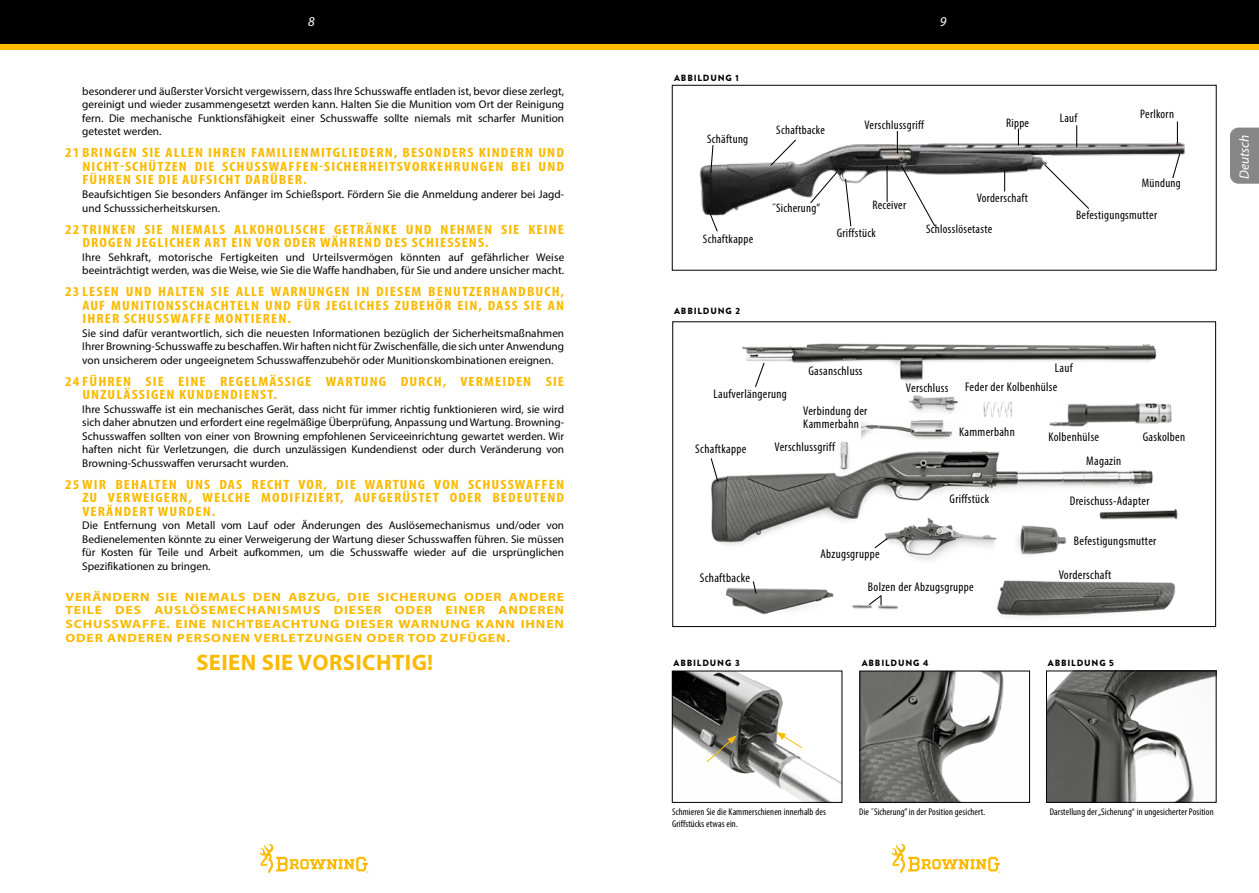
<style>
.page{position:relative;width:1259px;height:893px;background:#fff}
.page>*{position:absolute;margin:0;border:0;box-sizing:border-box;transform-origin:0 0}
.t1{font:700 22.5px "Myriad Pro";letter-spacing:.02em;color:#fbba00}
.t2{font:700 condensed 13.5px/13.5px "Myriad Pro";letter-spacing:.07em;color:#fbba00;text-align:justify;scale:1.15 1}
.t3{font:italic 13.5px "Myriad Pro";color:#fff}
.t4{font:condensed 12.75px "Myriad Pro";letter-spacing:.025em;color:#000}
.t5{font:condensed 12.6px/12.6px "Myriad Pro";letter-spacing:.025em;color:#000}
.t6{font:condensed 12.3px "Myriad Pro";letter-spacing:.025em;color:#000}
.t7{font:700 12px/13.8px "Myriad Pro";letter-spacing:.06em;color:#fbba00;text-align:justify;scale:1.15 1}
.t8{font:11.25px/13.5px "Myriad Pro";color:#000;text-align:justify}
.t9{font:condensed 9.75px/11.7px "Myriad Pro";letter-spacing:.01em;color:#000}
.t10{font:900 9px "Brandon Grotesque";letter-spacing:.095em;color:#000}
</style>
<div class="page">
<div style="left:0;top:0;width:1259px;height:45px;background:#000"></div>
<div style="left:0;top:44px;width:1259px;height:5px;background:#fbba00"></div>
<svg style="left:260px;top:844px;width:109px;height:29px"></svg>
<svg style="left:892px;top:844px;width:108px;height:29px"></svg>
<img style="left:699px;top:121px;width:486px;height:95px">
<svg style="left:769px;top:139px;width:28px;height:28px"></svg>
<img style="left:1048px;top:673px;width:166px;height:127px">
<div style="left:1046px;top:671px;width:170px;height:131px;border:1px solid #000"></div>
<img style="left:674px;top:673px;width:166px;height:128px">
<div style="left:672px;top:671px;width:170px;height:132px;border:1px solid #000"></div>
<img style="left:861px;top:673px;width:143px;height:128px">
<div style="left:859px;top:671px;width:170px;height:132px;border:1px solid #000"></div>
<svg style="left:1076px;top:125px;width:1px;height:22px"></svg>
<svg style="left:1171px;top:152px;width:10px;height:27px"></svg>
<svg style="left:1004px;top:170px;width:1px;height:21px"></svg>
<hr style="left:886px;top:165px;width:1px;height:37px;background:#000">
<svg style="left:844px;top:178px;width:8px;height:49px"></svg>
<svg style="left:710px;top:144px;width:4px;height:30px"></svg>
<svg style="left:1018px;top:128px;width:1px;height:17px"></svg>
<svg style="left:809px;top:170px;width:29px;height:34px"></svg>
<svg style="left:899px;top:163px;width:37px;height:63px"></svg>
<svg style="left:1043px;top:163px;width:47px;height:47px"></svg>
<svg style="left:897px;top:131px;width:1px;height:23px"></svg>
<svg style="left:707px;top:207px;width:11px;height:25px"></svg>
<svg style="left:1177px;top:121px;width:1px;height:22px"></svg>
<div style="left:672px;top:85px;width:544px;height:185px;border:1px solid #000"></div>
<div style="left:1230px;top:128px;width:29px;height:56px;background:#878787"></div>
<img style="left:711px;top:451px;width:442px;height:94px">
<img style="left:742px;top:343px;width:415px;height:39px">
<img style="left:861px;top:420px;width:91px;height:19px">
<img style="left:909px;top:395px;width:49px;height:18px">
<img style="left:991px;top:580px;width:193px;height:48px">
<img style="left:877px;top:509px;width:125px;height:52px">
<img style="left:852px;top:605px;width:46px;height:5px">
<img style="left:1049px;top:403px;width:123px;height:24px">
<img style="left:983px;top:401px;width:29px;height:17px">
<img style="left:1094px;top:501px;width:84px;height:21px">
<svg style="left:754px;top:362px;width:11px;height:26px"></svg>
<svg style="left:710px;top:457px;width:9px;height:25px"></svg>
<svg style="left:873px;top:537px;width:15px;height:12px"></svg>
<svg style="left:867px;top:595px;width:15px;height:11px"></svg>
<img style="left:725px;top:588px;width:109px;height:27px">
<img style="left:1012px;top:521px;width:58px;height:34px">
<img style="left:836px;top:441px;width:16px;height:32px">
<svg style="left:752px;top:581px;width:5px;height:14px"></svg>
<div style="left:672px;top:322px;width:543px;height:305px;border:1px solid #000"></div>
<svg style="left:776px;top:732px;width:27px;height:17px"></svg>
<svg style="left:706px;top:735px;width:31px;height:28px"></svg>
<p class="t3" style="left:308px;top:13px;width:8px">8</p>
<p class="t3" style="left:940px;top:13px;width:8px">9</p>
<p class="t8" style="left:82px;top:84px;width:483px">besonderer und äußerster Vorsicht vergewissern, dass Ihre Schusswaffe entladen ist, bevor diese zerlegt, gereinigt und wieder zusammengesetzt werden kann. Halten Sie die Munition vom Ort der Reinigung fern. Die mechanische Funktionsfähigkeit einer Schusswaffe sollte niemals mit scharfer Munition getestet werden.</p>
<p class="t2" style="left:82px;top:146px;width:420px;text-indent:-17px">21 BRINGEN SIE ALLEN IHREN FAMILIENMITGLIEDERN, BESONDERS KINDERN UND NICHT-SCHÜTZEN DIE SCHUSSWAFFEN-SICHERHEITSVORKEHRUNGEN BEI UND FÜHREN SIE DIE AUFSICHT DARÜBER.</p>
<p class="t8" style="left:82px;top:187px;width:483px">Beaufsichtigen Sie besonders Anfänger im Schießsport. Fördern Sie die Anmeldung anderer bei Jagd&shy;und Schusssicherheitskursen.</p>
<p class="t2" style="left:82px;top:222px;width:420px;text-indent:-17px">22 TRINKEN SIE NIEMALS ALKOHOLISCHE GETRÄNKE UND NEHMEN SIE KEINE<br>DROGEN JEGLICHER ART EIN VOR ODER WÄHREND DES SCHIESSENS.</p>
<p class="t8" style="left:82px;top:250px;width:483px">Ihre Sehkraft, motorische Fertigkeiten und Urteilsvermögen könnten auf gefährlicher Weise beeinträchtigt werden, was die Weise, wie Sie die Waffe handhaben, für Sie und andere unsicher macht.</p>
<p class="t2" style="left:82px;top:284px;width:420px;text-indent:-17px">23 LESEN UND HALTEN SIE ALLE WARNUNGEN IN DIESEM BENUTZERHANDBUCH, AUF MUNITIONSSCHACHTELN UND FÜR JEGLICHES ZUBEHÖR EIN, DASS SIE AN IHRER SCHUSSWAFFE MONTIEREN.</p>
<p class="t8" style="left:82px;top:326px;width:483px">Sie sind dafür verantwortlich, sich die neuesten Informationen bezüglich der Sicherheitsmaßnahmen Ihrer Browning-Schusswaffe zu beschaffen. Wir haften nicht für Zwischenfälle, die sich unter Anwendung von unsicherem oder ungeeignetem Schusswaffenzubehör oder Munitionskombinationen ereignen.</p>
<p class="t2" style="left:82px;top:374px;width:420px;text-indent:-17px">24 FÜHREN SIE EINE REGELMÄSSIGE WARTUNG DURCH, VERMEIDEN SIE<br>UNZULÄSSIGEN KUNDENDIENST.</p>
<p class="t8" style="left:82px;top:402px;width:483px">Ihre Schusswaffe ist ein mechanisches Gerät, dass nicht für immer richtig funktionieren wird, sie wird sich daher abnutzen und erfordert eine regelmäßige Überprüfung, Anpassung und Wartung. Browning-Schusswaffen sollten von einer von Browning empfohlenen Serviceeinrichtung gewartet werden. Wir haften nicht für Verletzungen, die durch unzulässigen Kundendienst oder durch Veränderung von Browning-Schusswaffen verursacht wurden.</p>
<p class="t2" style="left:82px;top:477px;width:420px;text-indent:-17px">25 WIR BEHALTEN UNS DAS RECHT VOR, DIE WARTUNG VON SCHUSSWAFFEN ZU VERWEIGERN, WELCHE MODIFIZIERT, AUFGERÜSTET ODER BEDEUTEND VERÄNDERT WURDEN.</p>
<p class="t8" style="left:82px;top:518px;width:483px">Die Entfernung von Metall vom Lauf oder Änderungen des Auslösemechanismus und/oder von Bedienelementen könnte zu einer Verweigerung der Wartung dieser Schusswaffen führen. Sie müssen für Kosten für Teile und Arbeit aufkommen, um die Schusswaffe wieder auf die ursprünglichen Spezifikationen zu bringen.</p>
<p class="t7" style="left:65px;top:589px;width:435px">VERÄNDERN SIE NIEMALS DEN ABZUG, DIE SICHERUNG ODER ANDERE TEILE DES AUSLÖSEMECHANISMUS DIESER ODER EINER ANDEREN SCHUSSWAFFE. EINE NICHTBEACHTUNG DIESER WARNUNG KANN IHNEN ODER ANDEREN PERSONEN VERLETZUNGEN ODER TOD ZUFÜGEN.</p>
<h1 class="t1" style="left:196px;top:647px;width:238px">SEIEN SIE VORSICHTIG!</h1>
<p class="t10" style="left:674px;top:72px;width:66px">ABBILDUNG 1</p>
<p class="t6" style="left:707px;top:131px;width:43px">Schäftung</p>
<p class="t6" style="left:703px;top:231px;width:52px">Schaftkappe</p>
<p class="t6" style="left:776px;top:123px;width:50px">Schaftbacke</p>
<p class="t6" style="left:864px;top:118px;width:61px">Verschlussgriff</p>
<p class="t6" style="left:1006px;top:115px;width:25px">Rippe</p>
<p class="t6" style="left:772px;top:201px;width:50px">˝Sicherung”</p>
<p class="t6" style="left:872px;top:198px;width:35px">Receiver</p>
<p class="t6" style="left:837px;top:226px;width:40px">Griffstück</p>
<p class="t6" style="left:976px;top:191px;width:53px">Vorderschaft</p>
<p class="t6" style="left:926px;top:222px;width:68px">Schlosslösetaste</p>
<p class="t10" style="left:674px;top:305px;width:68px">ABBILDUNG 2</p>
<p class="t5" style="left:808px;top:364px;width:56px">Gasanschluss</p>
<p class="t6" style="left:1059px;top:110px;width:19px">Lauf</p>
<p class="t6" style="left:1140px;top:106px;width:35px">Perlkorn</p>
<p class="t6" style="left:1141px;top:175px;width:41px">Mündung</p>
<p class="t6" style="left:1076px;top:208px;width:83px">Befestigungsmutter</p>
<p class="t5" style="left:1055px;top:362px;width:19px">Lauf</p>
<p class="t5" style="left:713px;top:387px;width:75px">Laufverlängerung</p>
<p class="t5" style="left:803px;top:404px;width:66px">Verbindung der<br>Kammerbahn</p>
<p class="t5" style="left:695px;top:443px;width:53px">Schaftkappe</p>
<p class="t5" style="left:774px;top:441px;width:62px">Verschlussgriff</p>
<p class="t5" style="left:820px;top:547px;width:61px">Abzugsgruppe</p>
<p class="t5" style="left:906px;top:382px;width:44px">Verschluss</p>
<p class="t5" style="left:965px;top:381px;width:94px">Feder der Kolbenhülse</p>
<p class="t5" style="left:959px;top:425px;width:57px">Kammerbahn</p>
<p class="t5" style="left:1048px;top:430px;width:52px">Kolbenhülse</p>
<p class="t5" style="left:1142px;top:430px;width:44px">Gaskolben</p>
<p class="t5" style="left:1086px;top:455px;width:36px">Magazin</p>
<p class="t5" style="left:949px;top:492px;width:41px">Griffstück</p>
<p class="t5" style="left:1069px;top:494px;width:81px">Dreischuss-Adapter</p>
<p class="t5" style="left:1074px;top:534px;width:84px">Befestigungsmutter</p>
<p class="t4" style="left:699px;top:570px;width:52px">Schaftbacke</p>
<p class="t10" style="left:673px;top:657px;width:68px">ABBILDUNG 3</p>
<p class="t5" style="left:868px;top:580px;width:107px">Bolzen der Abzugsgruppe</p>
<p class="t10" style="left:862px;top:657px;width:68px">ABBILDUNG 4</p>
<p class="t4" style="left:1058px;top:567px;width:54px">Vorderschaft</p>
<p class="t10" style="left:1048px;top:657px;width:68px">ABBILDUNG 5</p>
<p class="t3" style="left:1236px;top:179px;width:46px;rotate:-90deg">Deutsch</p>
<p class="t9" style="left:672px;top:806px;width:155px">Schmieren Sie die Kammerschienen innerhalb des<br>Griffstücks etwas ein.</p>
<p class="t9" style="left:859px;top:806px;width:128px">Die ˝Sicherung” in der Position gesichert.</p>
<p class="t9" style="left:1049px;top:806px;width:165px">Darstellung der „Sicherung“ in ungesicherter Position</p>
</div>
